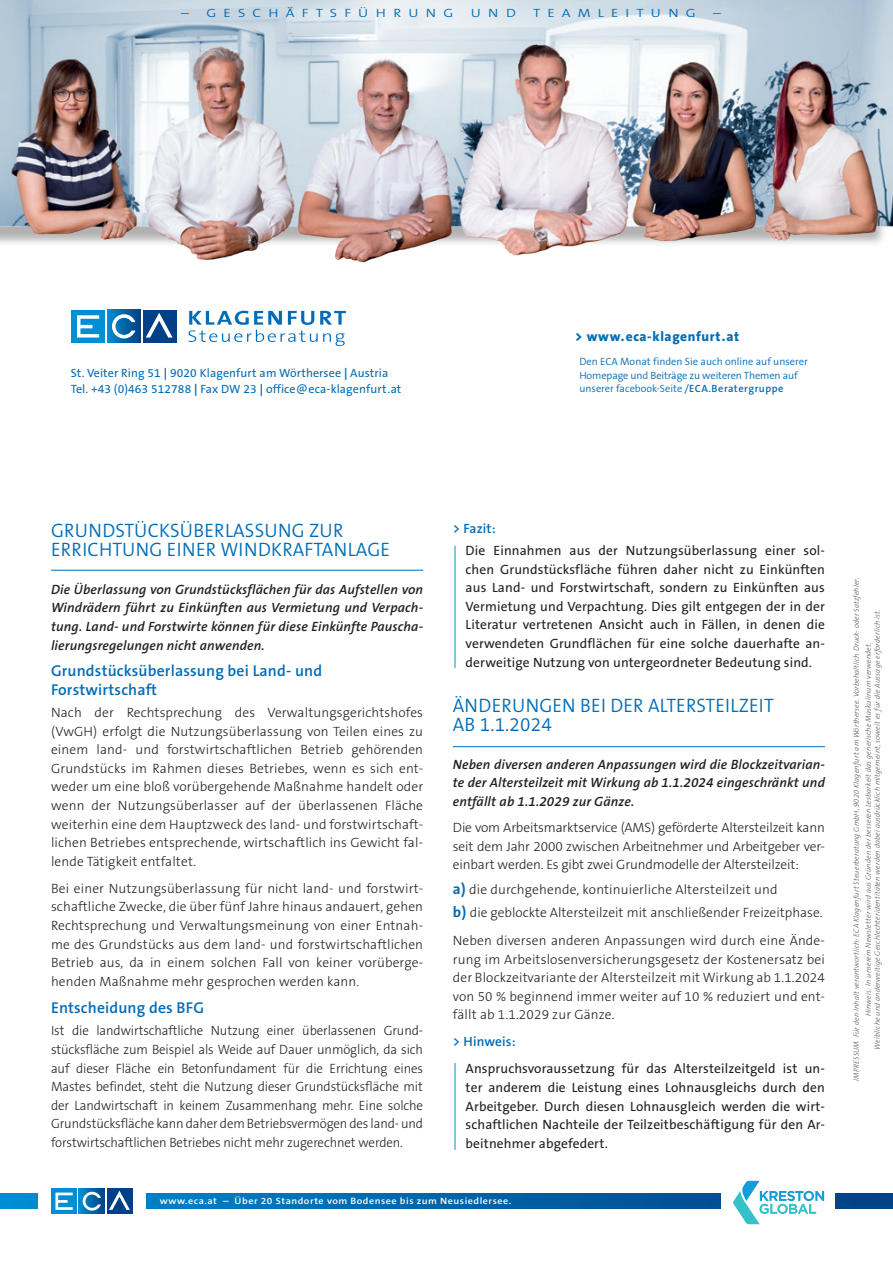
<style>
.page{position:relative;width:893px;height:1263px;background:#fff}
.page>*{position:absolute;margin:0;border:0;box-sizing:border-box;transform-origin:0 0}
.t1{font:300 19.5px "The Sans B4";letter-spacing:.01em;color:#006cb7}
.t2{font:600 15.75px "The Sans B6";letter-spacing:.01em;color:#006cb7}
.t3{font:300 13.5px/18.6px "The Sans B3";color:#231f20;text-align:justify}
.t4{font:13.5px/18.6px "The Sans B5 Plain";letter-spacing:.01em;color:#231f20;text-align:justify}
.t5{font:300 13.5px/18.6px "The Sans B3";color:#231f20;text-align:justify;scale:.96 1}
.t6{font:italic 600 13.5px/18.6px "The Sans B6";letter-spacing:.01em;color:#231f20;text-align:justify}
.t7{font:800 13.5px "The Sans B8";letter-spacing:.045em;color:#006cb7}
.t8{font:600 13.5px "The Sans B6";letter-spacing:.01em;color:#006cb7}
.t9{font:12px "The Sans B5 Plain";letter-spacing:.01em;color:#006cb7}
.t10{font:300 12px "The Sans B4";letter-spacing:.5em;color:#006cb7;scale:1.2 1}
.t11{font:300 10.5px "The Sans B4";color:#006cb7}
.t12{font:600 9.3px "The Sans B6";letter-spacing:.05em;color:#fff;scale:1.1 1}
.bodytext{font:italic 300 7.5px "The Sans B3";letter-spacing:.02em;color:#57585a}
.s1{font-family:"The Sans B7";font-weight:700}
.s2{font-family:"The Sans B5 Plain";font-weight:400}
.s3{font-family:"The Sans B6";font-weight:600}
.s4{font-family:"The Sans B7";font-weight:700;font-size:15px;color:#006cb7}
</style>
<div class="page">
<hr style="left:455px;top:546px;width:1px;height:122px;background:#008fd5">
<hr style="left:455px;top:1063px;width:1px;height:87px;background:#008fd5">
<hr style="left:51px;top:570px;width:372px;height:1px;background:#006cb7">
<hr style="left:453px;top:746px;width:372px;height:1px;background:#006cb7">
<svg style="left:0;top:1194px;width:893px;height:14px;background:#0165a8"></svg>
<div style="left:38px;top:1176px;width:107px;height:52px;background:#fff"></div>
<div style="left:51px;top:1188px;width:26px;height:26px;background:#008fd5"></div>
<svg style="left:55px;top:1192px;width:18px;height:18px"></svg>
<svg style="left:79px;top:1188px;width:26px;height:26px"></svg>
<svg style="left:83px;top:1192px;width:18px;height:18px"></svg>
<div style="left:107px;top:1188px;width:26px;height:26px;background:#014086"></div>
<svg style="left:109px;top:1190px;width:21px;height:20px"></svg>
<div style="left:721px;top:1176px;width:113px;height:52px;background:#fff"></div>
<svg style="left:733px;top:1181px;width:91px;height:43px"></svg>
<div style="left:71px;top:310px;width:33px;height:33px;background:#008fd5"></div>
<svg style="left:77px;top:315px;width:22px;height:23px"></svg>
<svg style="left:107px;top:310px;width:33px;height:33px"></svg>
<svg style="left:112px;top:314px;width:23px;height:24px"></svg>
<div style="left:143px;top:310px;width:33px;height:33px;background:#014086"></div>
<svg style="left:146px;top:313px;width:27px;height:25px"></svg>
<svg style="left:188px;top:311px;width:158px;height:35px"></svg>
<img style="left:0;top:0;width:893px;height:263px">
<p class="t10" style="left:181px;top:7px;width:228px">– GESCHÄFTSFÜHRUNG</p>
<p class="t10" style="left:471px;top:7px;width:39px">UND</p>
<p class="t10" style="left:533px;top:7px;width:137px">TEAMLEITUNG</p>
<p class="t10" style="left:713px;top:7px;width:8px">–</p>
<p class="t9" style="left:71px;top:367px;width:319px">St. Veiter Ring 51 <span class="s1">|</span> 9020 Klagenfurt am Wörthersee <span class="s1">|</span> Austria</p>
<p class="t9" style="left:71px;top:383px;width:332px">Tel. +43 (0)463 512788 <span class="s1">|</span> Fax DW 23 <span class="s1">|</span> office@eca-klagenfurt.at</p>
<p class="t7" style="left:575px;top:330px;width:166px">&gt; www.eca-klagenfurt.at</p>
<p class="t11" style="left:579px;top:356px;width:230px">Den ECA Monat finden Sie auch online auf unserer</p>
<p class="t11" style="left:579px;top:370px;width:220px">Homepage und Beiträge zu weiteren Themen auf</p>
<p class="t11" style="left:579px;top:383px;width:206px">unserer facebook-Seite <span class="s2">/</span><span class="s3">ECA.Beratergruppe</span></p>
<p class="t1" style="left:51px;top:520px;width:294px">GRUNDSTÜCKSÜBERLASSUNG ZUR</p>
<p class="t1" style="left:51px;top:539px;width:341px">ERRICHTUNG EINER WINDKRAFTANLAGE</p>
<p class="t6" style="left:51px;top:581px;width:374px">Die Überlassung von Grundstücksflächen für das Aufstellen von Windrädern führt zu Einkünften aus Vermietung und Verpach&shy;tung. Land- und Forstwirte können für diese Einkünfte Pauscha&shy;lierungsregelungen nicht anwenden.</p>
<p class="t2" style="left:51px;top:662px;width:273px">Grundstücksüberlassung bei Land- und</p>
<p class="t2" style="left:51px;top:681px;width:108px">Forstwirtschaft</p>
<p class="t3" style="left:51px;top:704px;width:374px">Nach der Rechtsprechung des Verwaltungsgerichtshofes (VwGH) erfolgt die Nutzungsüberlassung von Teilen eines zu einem land- und forstwirtschaftlichen Betrieb gehörenden Grundstücks im Rahmen dieses Betriebes, wenn es sich ent&shy;weder um eine bloß vorübergehende Maßnahme handelt oder wenn der Nutzungsüberlasser auf der überlassenen Fläche weiterhin eine dem Hauptzweck des land- und forstwirtschaft&shy;lichen Betriebes entsprechende, wirtschaftlich ins Gewicht fal&shy;lende Tätigkeit entfaltet.</p>
<p class="t3" style="left:51px;top:880px;width:374px">Bei einer Nutzungsüberlassung für nicht land- und forstwirt&shy;schaftliche Zwecke, die über fünf Jahre hinaus andauert, gehen Rechtsprechung und Verwaltungsmeinung von einer Entnah&shy;me des Grundstücks aus dem land- und forstwirtschaftlichen Betrieb aus, da in einem solchen Fall von keiner vorüberge&shy;henden Maßnahme mehr gesprochen werden kann.</p>
<p class="t2" style="left:51px;top:999px;width:155px">Entscheidung des BFG</p>
<p class="t5" style="left:51px;top:1022px;width:389px">Ist die landwirtschaftliche Nutzung einer überlassenen Grund&shy;stücksfläche zum Beispiel als Weide auf Dauer unmöglich, da sich auf dieser Fläche ein Betonfundament für die Errichtung eines Mastes befindet, steht die Nutzung dieser Grundstücksfläche mit der Landwirtschaft in keinem Zusammenhang mehr. Eine solche Grundstücksfläche kann daher dem Betriebsvermögen des land- und forstwirtschaftlichen Betriebes nicht mehr zugerechnet werden.</p>
<p class="t8" style="left:453px;top:521px;width:44px">&gt; Fazit:</p>
<p class="t4" style="left:466px;top:542px;width:361px">Die Einnahmen aus der Nutzungsüberlassung einer sol&shy;chen Grundstücksfläche führen daher nicht zu Einkünften aus Land- und Forstwirtschaft, sondern zu Einkünften aus Vermietung und Verpachtung. Dies gilt entgegen der in der Literatur vertretenen Ansicht auch in Fällen, in denen die verwendeten Grundflächen für eine solche dauerhafte an&shy;derweitige Nutzung von untergeordneter Bedeutung sind.</p>
<p class="t1" style="left:453px;top:695px;width:322px">ÄNDERUNGEN BEI DER ALTERSTEILZEIT</p>
<p class="t1" style="left:453px;top:714px;width:100px">AB 1.1.2024</p>
<p class="t6" style="left:453px;top:755px;width:374px">Neben diversen anderen Anpassungen wird die Blockzeitvarian&shy;te der Altersteilzeit mit Wirkung ab 1.1.2024 eingeschränkt und entfällt ab 1.1.2029 zur Gänze.</p>
<p class="t3" style="left:453px;top:819px;width:374px">Die vom Arbeitsmarktservice (AMS) geförderte Altersteilzeit kann seit dem Jahr 2000 zwischen Arbeitnehmer und Arbeitgeber ver&shy;einbart werden. Es gibt zwei Grundmodelle der Altersteilzeit:</p>
<p class="t3" style="left:453px;top:881px;width:326px"><span class="s4">a)</span> die durchgehende, kontinuierliche Altersteilzeit und</p>
<p class="t3" style="left:453px;top:903px;width:371px"><span class="s4">b)</span> die geblockte Altersteilzeit mit anschließender Freizeitphase.</p>
<p class="t3" style="left:453px;top:932px;width:374px">Neben diversen anderen Anpassungen wird durch eine Ände&shy;rung im Arbeitslosenversicherungsgesetz der Kostenersatz bei der Blockzeitvariante der Altersteilzeit mit Wirkung ab 1.1.2024 von 50 % beginnend immer weiter auf 10 % reduziert und ent&shy;fällt ab 1.1.2029 zur Gänze.</p>
<p class="t8" style="left:453px;top:1035px;width:64px">&gt; Hinweis:</p>
<p class="t4" style="left:466px;top:1060px;width:361px">Anspruchsvoraussetzung für das Altersteilzeitgeld ist un&shy;ter anderem die Leistung eines Lohnausgleichs durch den Arbeitgeber. Durch diesen Lohnausgleich werden die wirt&shy;schaftlichen Nachteile der Teilzeitbeschäftigung für den Ar&shy;beitnehmer abgefedert.</p>
<p class="t12" style="left:160px;top:1196px;width:321px">www.eca.at – Über 20 Standorte vom Bodensee bis zum Neusiedlersee.</p>
<p class="bodytext" style="left:852px;top:1081px;width:504px;rotate:-90deg">IMPRESSUM Für den Inhalt verantwortlich: ECA Klagenfurt Steuerberatung GmbH, 9020 Klagenfurt am Wörthersee. Vorbehaltlich Druck- oder Satzfehler.</p>
<p class="bodytext" style="left:873px;top:1049px;width:442px;rotate:-90deg">Weibliche und anderweitige Geschlechteridentitäten werden dabei ausdrücklich mitgemeint, soweit es für die Aussage erforderlich ist.</p>
<p class="bodytext" style="left:864px;top:1016px;width:376px;rotate:-90deg">Hinweis: In unserem Newsletter wird aus Gründen der besseren Lesbarkeit das generische Maskulinum verwendet.</p>
</div>
